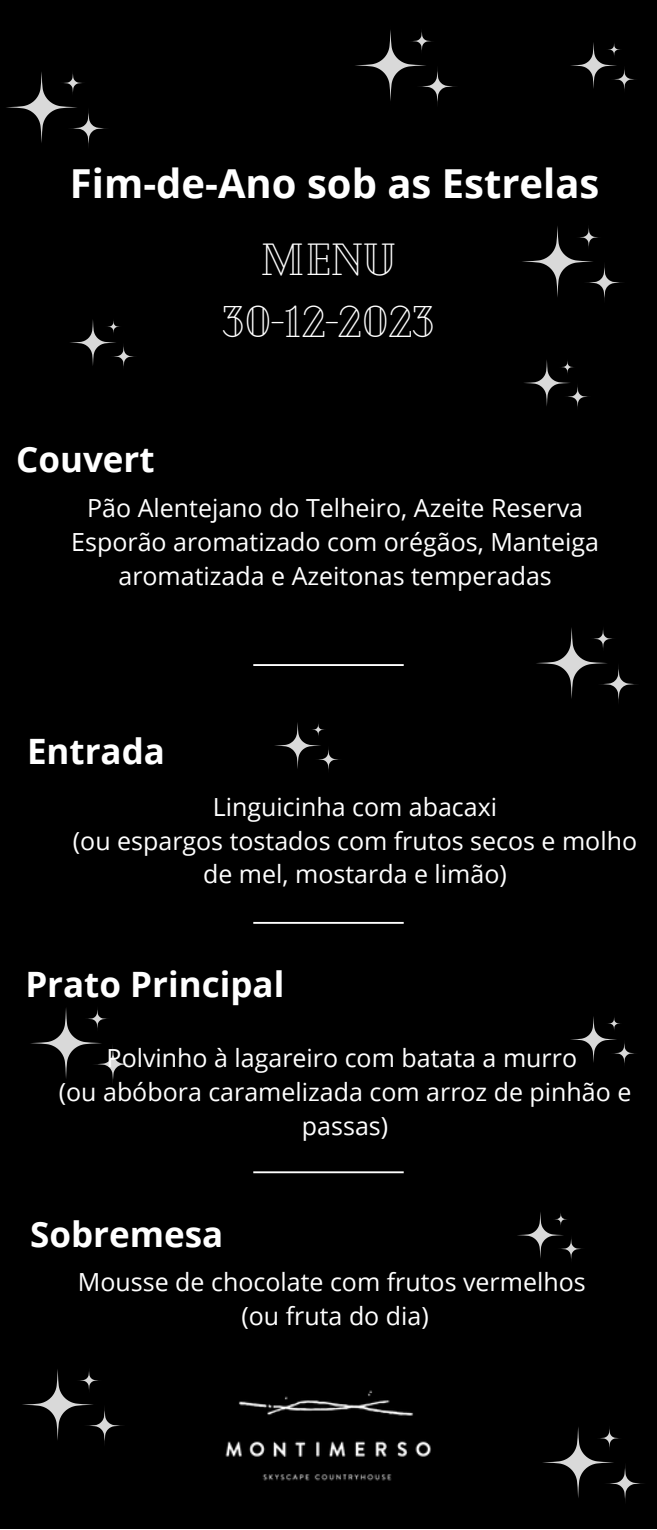
<style>
.page{position:relative;width:657px;height:1530px;background:#fff}
.page>*{position:absolute;margin:0;border:0;box-sizing:border-box;transform-origin:0 0}
.t1{font:45px "Cheque";color:#fff}
.t2{font:700 40px "Open Sans";color:#fff}
.t3{font:700 35px "Open Sans";color:#fff}
.t4{font:25px/33.8px "Open Sans";color:#fff;text-align:center}
</style>
<div class="page">
<div style="left:0;top:0;width:656px;height:1528px;background:#000"></div>
<hr style="left:253px;top:664px;width:150px;height:2px;background:#fff">
<hr style="left:253px;top:922px;width:150px;height:2px;background:#fff">
<img style="left:225px;top:1390px;width:206px;height:91px">
<svg style="left:6px;top:72px;width:101px;height:75px"></svg>
<svg style="left:30px;top:1008px;width:102px;height:75px"></svg>
<svg style="left:22px;top:1369px;width:101px;height:75px"></svg>
<svg style="left:536px;top:628px;width:101px;height:75px"></svg>
<svg style="left:522px;top:226px;width:101px;height:75px"></svg>
<svg style="left:543px;top:1427px;width:101px;height:75px"></svg>
<svg style="left:355px;top:30px;width:101px;height:75px"></svg>
<svg style="left:524px;top:360px;width:65px;height:48px"></svg>
<svg style="left:570px;top:1016px;width:66px;height:49px"></svg>
<svg style="left:70px;top:320px;width:65px;height:48px"></svg>
<svg style="left:517px;top:1212px;width:65px;height:48px"></svg>
<svg style="left:570px;top:42px;width:66px;height:49px"></svg>
<svg style="left:275px;top:722px;width:65px;height:49px"></svg>
<hr style="left:253px;top:1171px;width:150px;height:2px;background:#fff">
<p class="t2" style="left:70px;top:155px;width:530px">Fim-de-Ano sob as Estrelas</p>
<p class="t3" style="left:16px;top:434px;width:140px">Couvert</p>
<p class="t1" style="left:261px;top:230px;width:136px">MENU</p>
<p class="t1" style="left:222px;top:292px;width:213px">30-12-2023</p>
<p class="t4" style="left:71px;top:491px;width:529px">Pão Alentejano do Telheiro, Azeite Reserva<br>Esporão aromatizado com orégãos, Manteiga aromatizada e Azeitonas temperadas</p>
<p class="t3" style="left:27px;top:726px;width:139px">Entrada</p>
<p class="t4" style="left:213px;top:789px;width:285px">Linguicinha com abacaxi</p>
<p class="t4" style="left:73px;top:823px;width:565px">(ou espargos tostados com frutos secos e molho de mel, mostarda e limão)</p>
<p class="t3" style="left:25px;top:960px;width:260px">Prato Principal</p>
<p class="t4" style="left:107px;top:1041px;width:471px">Polvinho à lagareiro com batata a murro</p>
<p class="t4" style="left:59px;top:1074px;width:574px">(ou abóbora caramelizada com arroz de pinhão e passas)</p>
<p class="t3" style="left:30px;top:1209px;width:194px">Sobremesa</p>
<p class="t4" style="left:78px;top:1265px;width:509px">Mousse de chocolate com frutos vermelhos</p>
<p class="t4" style="left:241px;top:1298px;width:189px">(ou fruta do dia)</p>
</div>
